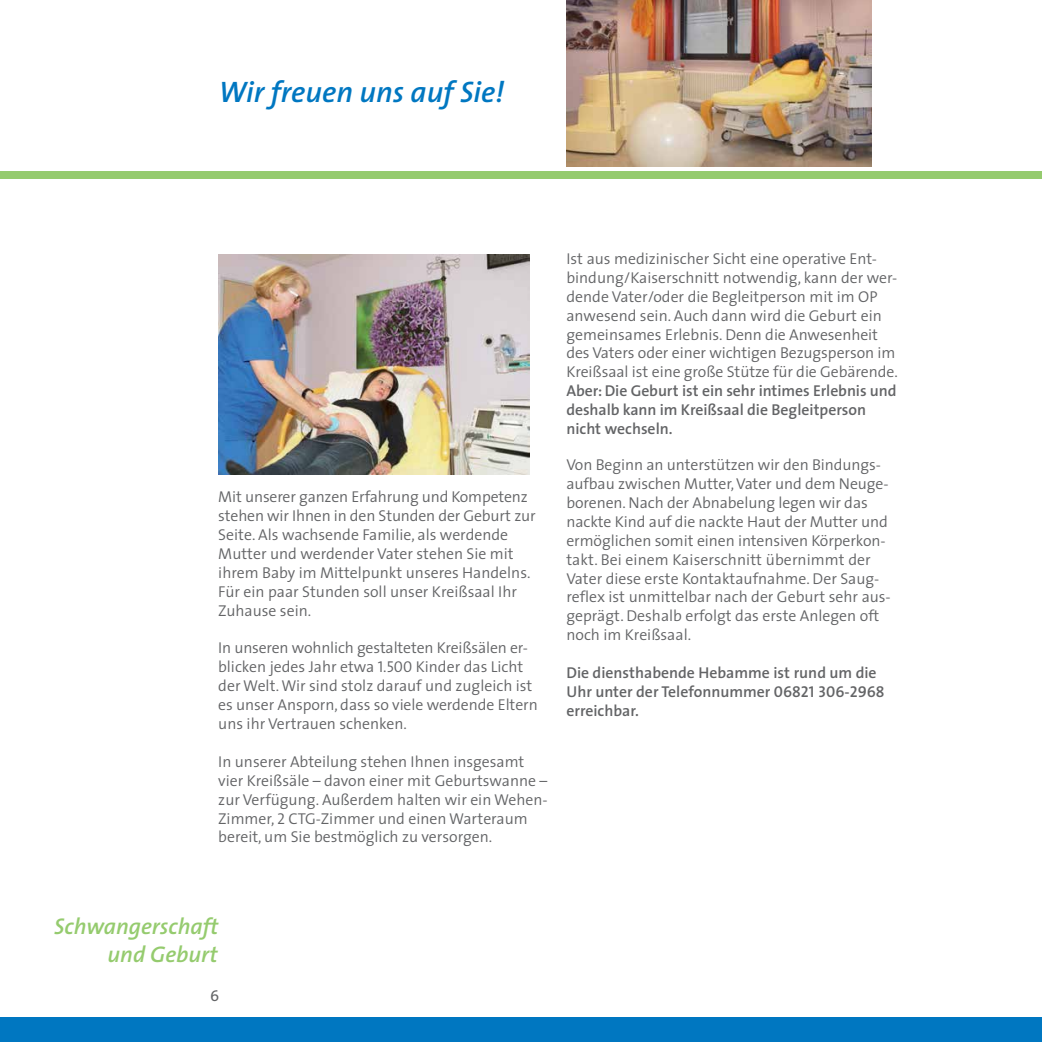
<style>
.page{position:relative;width:1042px;height:1042px;background:#fff}
.page>*{position:absolute;margin:0;border:0;box-sizing:border-box;transform-origin:0 0}
.t1{font:italic 600 29.75px "The Sans";color:#0077c1}
.t2{font:italic 600 22.75px/28px "The Sans";color:#95cb6e;text-align:right}
.t3{font:300 15.75px/18.9px "The Sans";color:#636466}
.t4{font:600 15.75px/18.9px "The Sans";color:#636466}
.t5{font:15.75px "The Sans Caps";color:#636466}
.s1{font-family:"The Sans Semi Light Caps";font-weight:400}
.s2{font-family:"The Sans Semi Bold Caps";font-weight:400}
</style>
<div class="page">
<div style="left:0;top:1017px;width:1042px;height:25px;background:#0077c1"></div>
<div style="left:0;top:171px;width:1042px;height:8px;background:#95cb6e"></div>
<img style="left:218px;top:254px;width:311px;height:220px">
<img style="left:567px;top:0;width:305px;height:166px">
<h1 class="t1" style="left:219px;top:80px;width:287px">Wir freuen uns auf Sie!</h1>
<p class="t3" style="left:218px;top:489px;width:319px">Mit unserer ganzen Erfahrung und Kompetenz stehen wir Ihnen in den Stunden der Geburt zur Seite. Als wachsende Familie, als werdende Mutter und werdender Vater stehen Sie mit ihrem Baby im Mittelpunkt unseres Handelns.<br>Für ein paar Stunden soll unser Kreißsaal Ihr Zuhause sein.</p>
<p class="t3" style="left:218px;top:640px;width:321px">In unseren wohnlich gestalteten Kreißsälen er&shy;blicken jedes Jahr etwa <span class="s1">1.500</span> Kinder das Licht der Welt. Wir sind stolz darauf und zugleich ist es unser Ansporn, dass so viele werdende Eltern uns ihr Vertrauen schenken.</p>
<p class="t3" style="left:218px;top:754px;width:331px">In unserer Abteilung stehen Ihnen insgesamt vier Kreißsäle – davon einer mit Geburtswanne – zur Verfügung. Außerdem halten wir ein Wehen-Zimmer, <span class="s1">2</span> CTG-Zimmer und einen Warteraum bereit, um Sie bestmöglich zu versorgen.</p>
<p class="t3" style="left:566px;top:251px;width:333px">Ist aus medizinischer Sicht eine operative Ent&shy;bindung/Kaiserschnitt notwendig, kann der wer&shy;dende Vater/oder die Begleitperson mit im OP anwesend sein. Auch dann wird die Geburt ein gemeinsames Erlebnis. Denn die Anwesenheit des Vaters oder einer wichtigen Bezugsperson im Kreißsaal ist eine große Stütze für die Gebärende.</p>
<p class="t4" style="left:566px;top:383px;width:332px">Aber: Die Geburt ist ein sehr intimes Erlebnis und deshalb kann im Kreißsaal die Begleitperson nicht wechseln.</p>
<p class="t3" style="left:566px;top:457px;width:326px">Von Beginn an unterstützen wir den Bindungs&shy;aufbau zwischen Mutter, Vater und dem Neuge&shy;borenen. Nach der Abnabelung legen wir das nackte Kind auf die nackte Haut der Mutter und ermöglichen somit einen intensiven Körperkon&shy;takt. Bei einem Kaiserschnitt übernimmt der Vater diese erste Kontaktaufnahme. Der Saug&shy;reflex ist unmittelbar nach der Geburt sehr aus&shy;geprägt. Deshalb erfolgt das erste Anlegen oft noch im Kreißsaal.</p>
<p class="t4" style="left:566px;top:665px;width:320px">Die diensthabende Hebamme ist rund um die<br>Uhr unter der Telefonnummer <span class="s2">06821 306-2968 </span>erreichbar.</p>
<h2 class="t2" style="left:54px;top:914px;width:166px">Schwangerschaft und Geburt</h2>
<p class="t5" style="left:210px;top:990px;width:11px">6</p>
</div>
